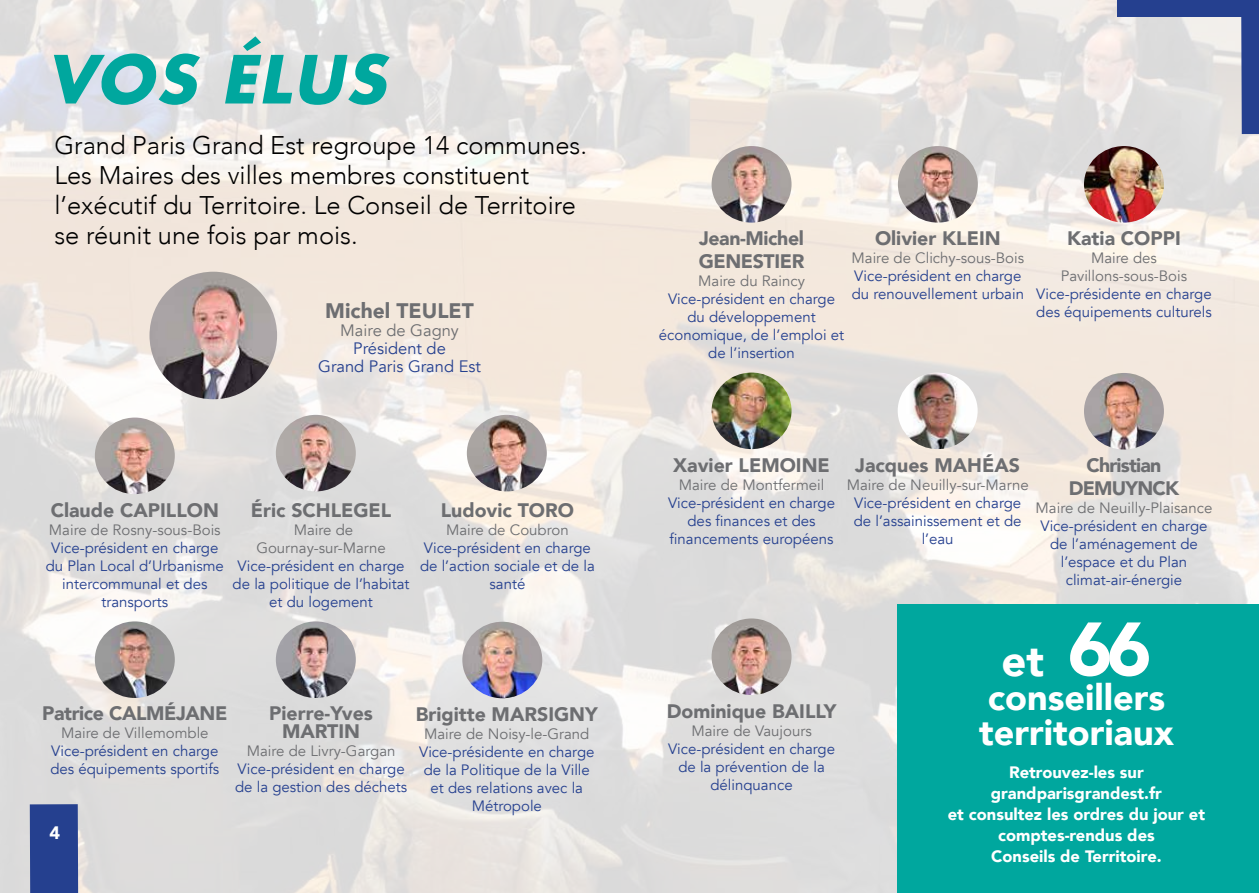
<style>
.page{position:relative;width:1259px;height:893px;background:#fff}
.page>*{position:absolute;margin:0;border:0;box-sizing:border-box;transform-origin:0 0}
.t1{font:italic 700 64.5px "Futura";color:#00a79e}
.t2{font:900 43.5px "Avenir";color:#fff}
.t3{font:900 36px/34.5px "Avenir";color:#fff}
.t4{font:300 25.5px/30px "Avenir";color:#000}
.t5{font:900 21px "Avenir";color:#6d6e71}
.t6{font:900 19.5px/18px "Avenir";color:#6d6e71;text-align:center}
.t7{font:900 19.5px/22.5px "Avenir";letter-spacing:-.02em;color:#6d6e71}
.t8{font:900 19.5px/22.5px "Avenir";letter-spacing:-.04em;color:#6d6e71;text-align:center}
.t9{font:900 18px "Avenir";color:#fff}
.t10{font:900 16.5px/21px "Avenir";color:#fff;text-align:center}
.t11{font:16.5px/18px "Avenir";color:#25408f;text-align:center}
.t12{font:16.5px "Avenir";color:#6d6e71}
.t13{font:15px/18px "Avenir";color:#25408f;text-align:center}
.t14{font:15px/18px "Avenir";color:#6d6e71;text-align:center}
.s1{font-size:75px}
</style>
<div class="page">
<img style="left:0;top:0;width:1259px;height:893px">
<img style="left:95px;top:418px;width:80px;height:76px">
<img style="left:95px;top:621px;width:80px;height:77px">
<img style="left:1084px;top:146px;width:80px;height:77px">
<img style="left:1084px;top:373px;width:80px;height:76px">
<img style="left:711px;top:146px;width:80px;height:77px">
<img style="left:898px;top:146px;width:80px;height:77px">
<img style="left:711px;top:373px;width:80px;height:76px">
<img style="left:897px;top:373px;width:80px;height:76px">
<img style="left:462px;top:622px;width:80px;height:76px">
<div style="left:1241px;top:17px;width:18px;height:117px;background:#25408f"></div>
<div style="left:1117px;top:0;width:142px;height:17px;background:#25408f"></div>
<div style="left:897px;top:605px;width:362px;height:288px;background:#00a79e"></div>
<img style="left:276px;top:621px;width:80px;height:77px">
<img style="left:467px;top:415px;width:80px;height:76px">
<img style="left:149px;top:272px;width:128px;height:127px;border-radius:64px">
<div style="left:30px;top:804px;width:48px;height:89px;background:#25408f"></div>
<img style="left:711px;top:618px;width:80px;height:77px">
<img style="left:276px;top:415px;width:80px;height:76px">
<h1 class="t1" style="left:45px;top:33px;width:359px">VOS ÉLUS</h1>
<h3 class="t4" style="left:54px;top:130px;width:534px">Grand Paris Grand Est regroupe 14 communes.<br>Les Maires des villes membres constituent l’exécutif du Territoire. Le Conseil de Territoire se réunit une fois par mois.</h3>
<h3 class="t5" style="left:325px;top:293px;width:150px">Michel TEULET</h3>
<p class="t12" style="left:340px;top:321px;width:120px">Maire de Gagny</p>
<p class="t11" style="left:318px;top:340px;width:164px">Président de<br>Grand Paris Grand Est</p>
<h3 class="t6" style="left:51px;top:500px;width:170px">Claude CAPILLON</h3>
<p class="t14" style="left:49px;top:521px;width:173px">Maire de Rosny-sous-Bois</p>
<p class="t13" style="left:46px;top:539px;width:180px">Vice-président en charge du Plan Local d’Urbanisme intercommunal et des transports</p>
<h3 class="t6" style="left:251px;top:500px;width:142px">Éric SCHLEGEL</h3>
<p class="t14" style="left:256px;top:521px;width:131px">Maire de<br>Gournay-sur-Marne</p>
<p class="t13" style="left:233px;top:557px;width:178px">Vice-président en charge de la politique de l’habitat et du logement</p>
<h3 class="t6" style="left:441px;top:501px;width:135px">Ludovic TORO</h3>
<p class="t14" style="left:446px;top:521px;width:124px">Maire de Coubron</p>
<p class="t13" style="left:420px;top:539px;width:176px">Vice-président en charge de l’action sociale et de la santé</p>
<h3 class="t7" style="left:42px;top:701px;width:187px">Patrice CALMÉJANE</h3>
<p class="t14" style="left:61px;top:724px;width:149px">Maire de Villemomble</p>
<p class="t13" style="left:50px;top:742px;width:170px;text-align:left">Vice-président en charge des équipements sportifs</p>
<h3 class="t6" style="left:269px;top:704px;width:105px">Pierre-Yves<br>MARTIN</h3>
<p class="t14" style="left:247px;top:742px;width:150px">Maire de Livry-Gargan</p>
<p class="t13" style="left:235px;top:760px;width:173px;text-align:left">Vice-président en charge de la gestion des déchets</p>
<p class="t9" style="left:49px;top:817px;width:12px">4</p>
<h3 class="t6" style="left:416px;top:704px;width:183px">Brigitte MARSIGNY</h3>
<p class="t14" style="left:424px;top:725px;width:167px">Maire de Noisy-le-Grand</p>
<p class="t13" style="left:419px;top:743px;width:177px">Vice-présidente en charge de la Politique de la Ville et des relations avec la<br>Métropole</p>
<h3 class="t7" style="left:699px;top:227px;width:107px">Jean-Michel<br>GENESTIER</h3>
<p class="t14" style="left:698px;top:272px;width:108px">Maire du Raincy</p>
<p class="t13" style="left:659px;top:290px;width:187px">Vice-président en charge du développement économique, de l’emploi et de l’insertion</p>
<h3 class="t6" style="left:875px;top:229px;width:127px">Olivier KLEIN</h3>
<p class="t14" style="left:851px;top:249px;width:174px">Maire de Clichy-sous-Bois</p>
<p class="t13" style="left:851px;top:267px;width:174px;text-align:left">Vice-président en charge du renouvellement urbain</p>
<h3 class="t6" style="left:1067px;top:229px;width:115px">Katia COPPI</h3>
<p class="t14" style="left:1060px;top:249px;width:128px">Maire des<br>Pavillons-sous-Bois</p>
<p class="t13" style="left:1036px;top:285px;width:177px;text-align:left">Vice-présidente en charge des équipements culturels</p>
<h3 class="t6" style="left:673px;top:455px;width:158px">Xavier LEMOINE</h3>
<p class="t14" style="left:679px;top:476px;width:147px">Maire de Montfermeil</p>
<p class="t13" style="left:668px;top:494px;width:169px">Vice-président en charge des finances et des financements européens</p>
<h3 class="t6" style="left:855px;top:455px;width:166px">Jacques MAHÉAS</h3>
<p class="t14" style="left:846px;top:476px;width:183px">Maire de Neuilly-sur-Marne</p>
<p class="t13" style="left:853px;top:494px;width:169px">Vice-président en charge de l’assainissement et de l’eau</p>
<h3 class="t8" style="left:1068px;top:454px;width:112px">Christian<br>DEMUYNCK</h3>
<p class="t14" style="left:1035px;top:499px;width:178px">Maire de Neuilly-Plaisance</p>
<p class="t13" style="left:1040px;top:517px;width:169px">Vice-président en charge de l’aménagement de l’espace et du Plan climat-air-énergie</p>
<h3 class="t6" style="left:666px;top:701px;width:171px">Dominique BAILLY</h3>
<p class="t14" style="left:691px;top:722px;width:122px">Maire de Vaujours</p>
<p class="t13" style="left:668px;top:740px;width:169px">Vice-président en charge de la prévention de la délinquance</p>
<h2 class="t2" style="left:1001px;top:623px;width:151px">et <span class="s1">66</span></h2>
<h3 class="t3" style="left:979px;top:679px;width:196px">conseillers territoriaux</h3>
<p class="t10" style="left:947px;top:761px;width:259px">Retrouvez-les sur grandparisgrandest.fr<br>et consultez les ordres du jour et comptes-rendus des<br>Conseils de Territoire.</p>
</div>
